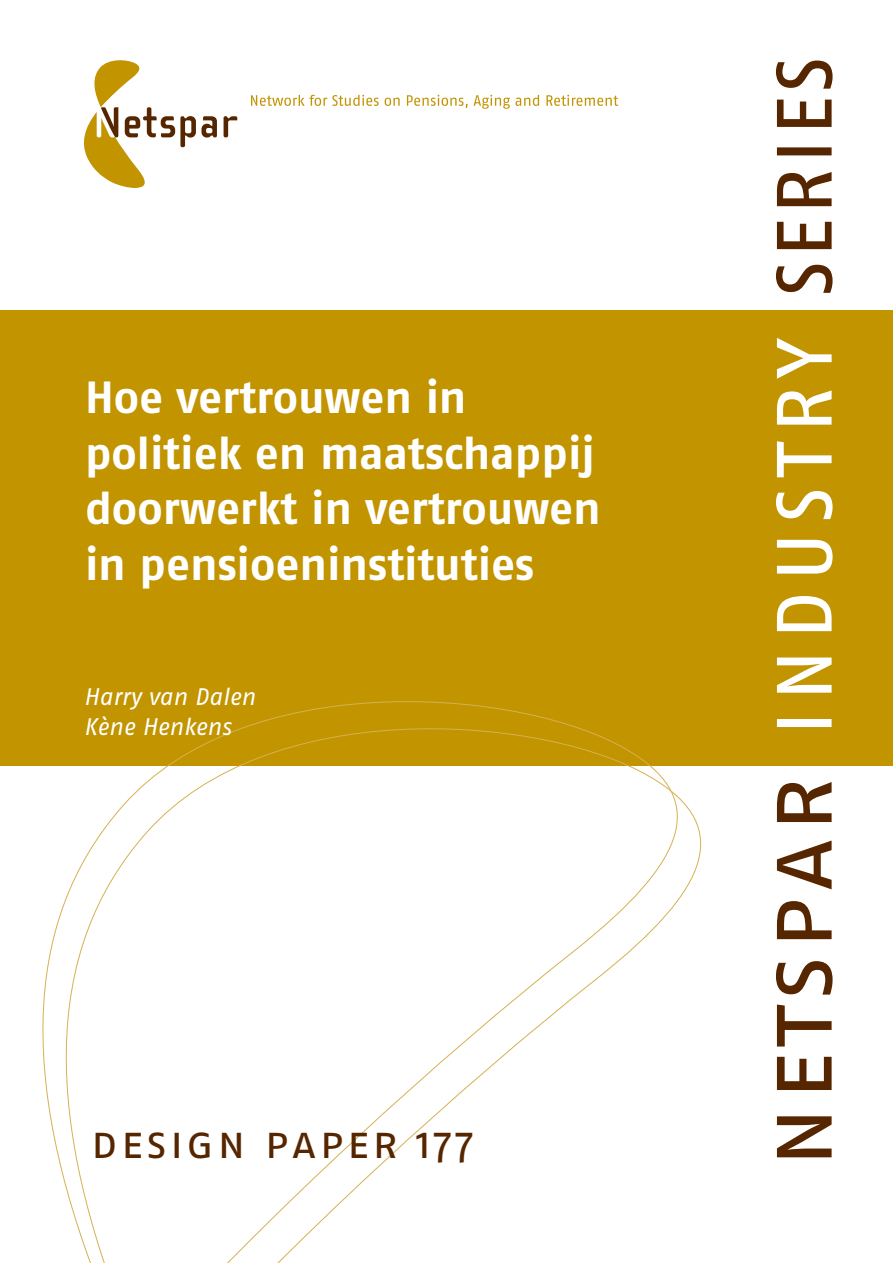
<style>
.page{position:relative;width:893px;height:1263px;background:#fff}
.page>*{position:absolute;margin:0;border:0;box-sizing:border-box;transform-origin:0 0}
.t1{font:700 45px/55.5px "Fago Pro";letter-spacing:-.005em;color:#fff}
.t2{font:45px "Fago Pro";letter-spacing:.06em;color:#562600}
.t3{font:italic 24px/30px "Fago Pro";letter-spacing:-.005em;color:#fff}
</style>
<div class="page">
<div style="left:0;top:310px;width:893px;height:455px;background:#c19400"></div>
<svg style="left:776px;top:782px;width:57px;height:375px"></svg>
<svg style="left:776px;top:338px;width:57px;height:389px"></svg>
<svg style="left:776px;top:61px;width:57px;height:232px"></svg>
<svg style="left:224px;top:116px;width:13px;height:21px"></svg>
<svg style="left:83px;top:60px;width:134px;height:128px"></svg>
<svg style="left:251px;top:95px;width:128px;height:11px"></svg>
<svg style="left:385px;top:98px;width:15px;height:8px"></svg>
<svg style="left:407px;top:95px;width:61px;height:13px"></svg>
<svg style="left:474px;top:95px;width:65px;height:14px"></svg>
<svg style="left:546px;top:95px;width:72px;height:11px"></svg>
<svg style="left:16px;top:701px;width:701px;height:562px"></svg>
<p class="t1" style="left:85px;top:370px;width:517px">Hoe vertrouwen in politiek en maatschappij doorwerkt in vertrouwen in pensioeninstituties</p>
<p class="t3" style="left:84px;top:682px;width:173px">Harry van Dalen<br>Kène Henkens</p>
<p class="t2" style="left:91px;top:1115px;width:384px">design paper 177</p>
</div>
